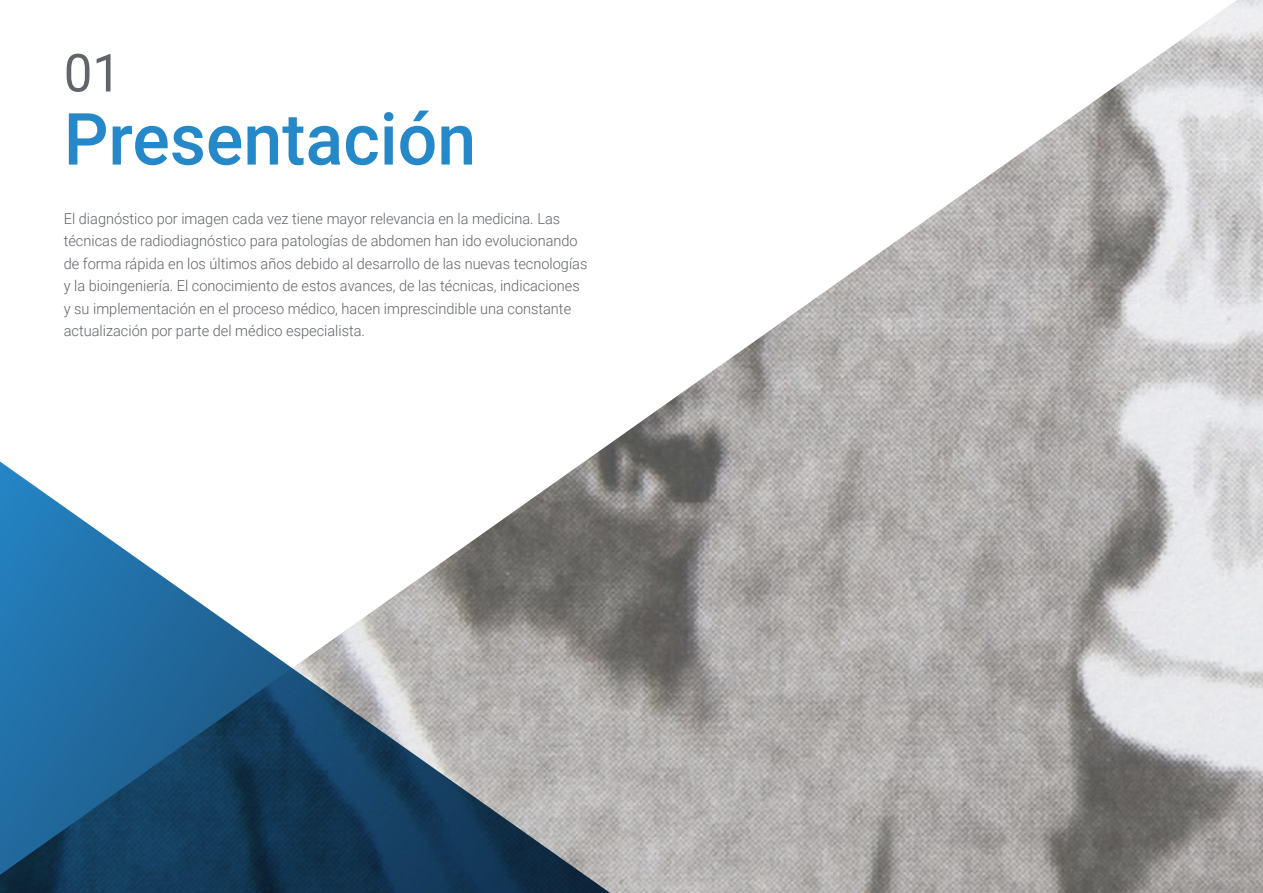
<style>
.page{position:relative;width:1263px;height:893px;background:#fff}
.page>*{position:absolute;margin:0;border:0;box-sizing:border-box;transform-origin:0 0}
.t1{font:500 72px "Roboto";color:#2488c9}
.t2{font:52.5px "Roboto";color:#61646a}
.t3{font:300 15px/22.5px "Roboto";color:#61646a}
</style>
<div class="page">
<img style="left:606px;top:0;width:657px;height:893px">
<svg style="left:0;top:446px;width:640px;height:447px"></svg>
<h2 class="t2" style="left:64px;top:36px;width:59px">01</h2>
<h1 class="t1" style="left:64px;top:89px;width:414px">Presentación</h1>
<p class="t3" style="left:64px;top:207px;width:525px">El diagnóstico por imagen cada vez tiene mayor relevancia en la medicina. Las técnicas de radiodiagnóstico para patologías de abdomen han ido evolucionando de forma rápida en los últimos años debido al desarrollo de las nuevas tecnologías y la bioingeniería. El conocimiento de estos avances, de las técnicas, indicaciones y su implementación en el proceso médico, hacen imprescindible una constante actualización por parte del médico especialista.</p>
</div>
